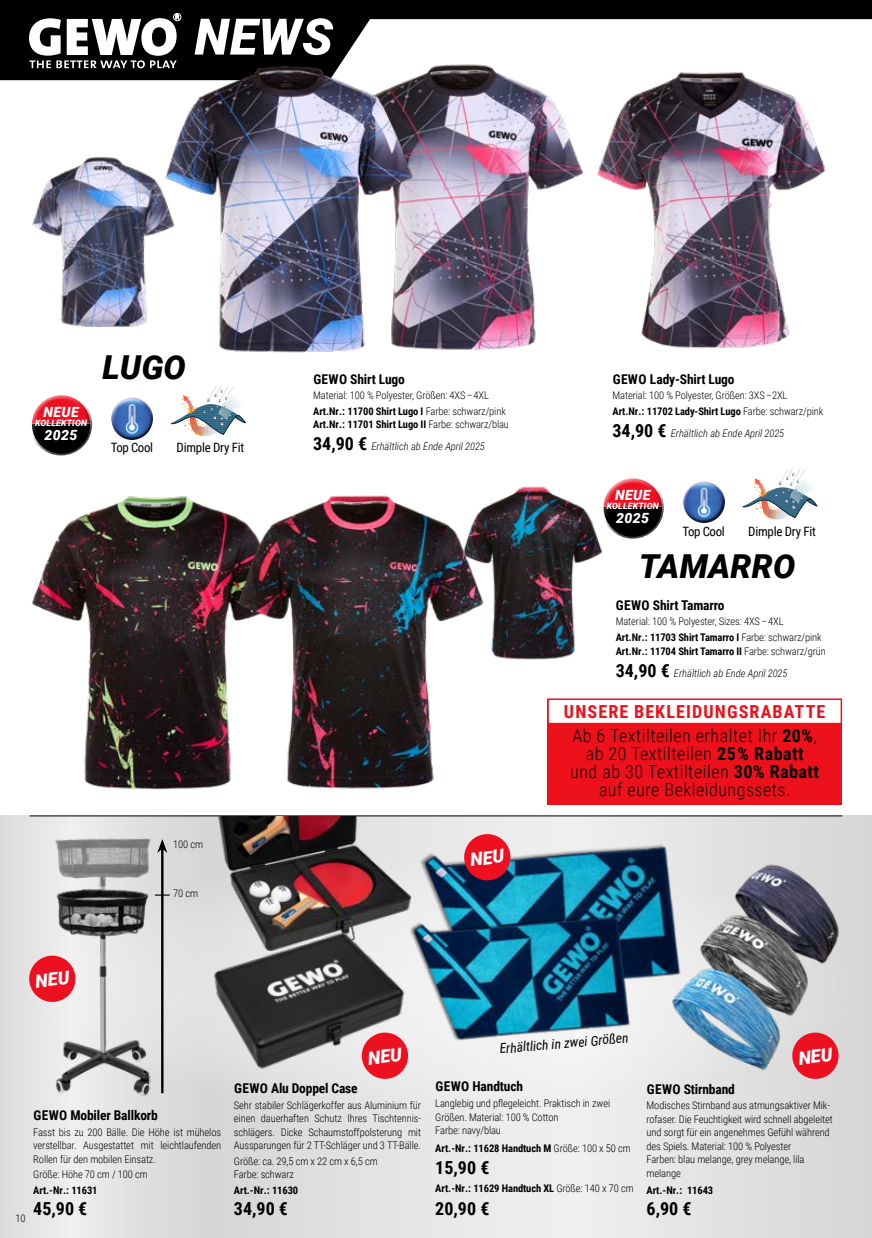
<style>
.page{position:relative;width:872px;height:1238px;background:#fff}
.page>*{position:absolute;margin:0;border:0;box-sizing:border-box;transform-origin:0 0}
.t1{font:italic 900 50.4px "Roboto";color:#fff}
.t2{font:italic 900 33px "Roboto";letter-spacing:.005em;color:#000}
.t3{font:300 18px/18px "Roboto Condensed";letter-spacing:.03em;color:#000;text-align:center}
.t4{font:700 18px "Roboto Condensed";color:#000}
.t5{font:italic 900 14.1px "Roboto";letter-spacing:.025em;color:#fff}
.t6{font:700 13.5px "Roboto Condensed";letter-spacing:-.01em;color:#000}
.t7{font:italic 13.5px "Roboto Condensed";color:#000}
.t8{font:12.9px "Roboto Condensed";letter-spacing:-.02em;color:#000}
.t9{font:300 10.5px/13.5px "Roboto Condensed";letter-spacing:-.01em;color:#000}
.t10{font:700 10.5px/22px "Roboto Condensed";letter-spacing:-.01em;color:#000}
.t11{font:italic 300 10.5px/22px "Roboto Condensed";color:#000}
.t12{font:italic 900 8.7px "Roboto";letter-spacing:.015em;color:#fff}
.s1{font-weight:700}
.s2{font-weight:700;font-style:normal}
.s3{font-style:normal}
.s4{font-weight:700;font-style:normal;font-size:18px}
.s5{font-weight:300}
.s6{font-size:18px}
.s7{font-weight:300;font-style:italic}
.s8{font-weight:700;color:#ed111c}
</style>
<div class="page">
<div style="left:0;top:815px;width:872px;height:422px;background:linear-gradient(to right,#e3e3e3,#e3e3e3)"></div>
<svg style="left:11px;top:857px;width:852px;height:257px;fill:#e5e5e5"></svg>
<img style="left:489px;top:486px;width:114px;height:174px">
<div style="left:680px;top:477px;width:45px;height:36px;background:#fff;opacity:.75"></div>
<div style="left:682px;top:487px;width:44px;height:38px;background:#000;opacity:.75"></div>
<svg style="left:743px;top:470px;width:74px;height:50px"></svg>
<div style="left:601px;top:474px;width:63px;height:51px;background:#fff;opacity:.75"></div>
<div style="left:601px;top:486px;width:64px;height:52px;background:#000;opacity:.75"></div>
<img style="left:419px;top:830px;width:266px;height:172px">
<img style="left:409px;top:902px;width:225px;height:146px">
<img style="left:729px;top:857px;width:115px;height:115px">
<img style="left:696px;top:908px;width:115px;height:115px">
<hr style="left:30px;top:815px;width:812px;height:1px;background:#000">
<img style="left:32px;top:496px;width:196px;height:294px">
<img style="left:228px;top:495px;width:261px;height:294px">
<img style="left:609px;top:80px;width:217px;height:269px">
<img style="left:32px;top:157px;width:112px;height:170px">
<div style="left:108px;top:394px;width:45px;height:35px;background:#fff;opacity:.75"></div>
<div style="left:111px;top:404px;width:44px;height:38px;background:#000;opacity:.75"></div>
<svg style="left:171px;top:386px;width:75px;height:51px"></svg>
<div style="left:29px;top:391px;width:63px;height:51px;background:#fff;opacity:.75"></div>
<div style="left:29px;top:403px;width:65px;height:52px;background:#000;opacity:.75"></div>
<img style="left:48px;top:815px;width:104px;height:48px">
<img style="left:35px;top:863px;width:122px;height:248px">
<img style="left:215px;top:816px;width:198px;height:136px">
<img style="left:210px;top:925px;width:198px;height:150px">
<img style="left:668px;top:962px;width:115px;height:115px">
<hr style="left:161px;top:848px;width:2px;height:245px;background:#000">
<svg style="left:157px;top:839px;width:10px;height:14px"></svg>
<svg style="left:155px;top:894px;width:15px;height:1px"></svg>
<div style="left:464px;top:834px;width:46px;height:46px;background:#ed1021;border-radius:50%"></div>
<div style="left:792px;top:1032px;width:46px;height:46px;background:#ed1021;border-radius:50%"></div>
<div style="left:362px;top:1032px;width:46px;height:46px;background:#ed1021;border-radius:50%"></div>
<div style="left:29px;top:955px;width:46px;height:46px;background:#ed1021;border-radius:50%"></div>
<svg style="left:0;top:0;width:872px;height:80px"></svg>
<svg style="left:29px;top:12px;width:164px;height:58px"></svg>
<img style="left:311px;top:58px;width:298px;height:292px">
<img style="left:144px;top:60px;width:298px;height:293px">
<div style="left:547px;top:699px;width:295px;height:106px;background:#ed111c"></div>
<div style="left:547px;top:698px;width:295px;height:26px;background:#fff;border:2px solid #ed111c"></div>
<h1 class="t1" style="left:194px;top:1px;width:140px">NEWS</h1>
<h3 class="t5" style="left:43px;top:402px;width:37px">NEUE</h3>
<p class="t12" style="left:35px;top:416px;width:53px">KOLLEKTION</p>
<h3 class="t5" style="left:45px;top:424px;width:34px">2025</h3>
<h2 class="t2" style="left:102px;top:344px;width:85px">LUGO</h2>
<p class="t8" style="left:111px;top:438px;width:44px">Top Cool</p>
<p class="t8" style="left:177px;top:438px;width:69px">Dimple Dry Fit</p>
<p class="t9" style="left:173px;top:837px;width:31px">100 cm</p>
<p class="t9" style="left:173px;top:885px;width:26px">70 cm</p>
<p class="t6" style="left:313px;top:369px;width:93px">GEWO Shirt Lugo</p>
<p class="t9" style="left:313px;top:387px;width:194px;line-height:15.6px">Material: 100 % Polyester, Größen: 4XS –4XL<br><span class="s1">Art.Nr.: 11700 Shirt Lugo I</span> Farbe: schwarz/pink</p>
<p class="t11" style="left:313px;top:413px;width:197px"><span class="s2">Art.Nr.: 11701 Shirt Lugo II</span> <span class="s3">Farbe: schwarz/blau<br></span><span class="s4">34,90 €</span> Erhältlich ab Ende April 2025</p>
<p class="t6" style="left:613px;top:369px;width:123px">GEWO Lady-Shirt Lugo</p>
<p class="t9" style="left:612px;top:387px;width:212px;line-height:15.6px">Material: 100 % Polyester, Größen: 3XS –2XL<br><span class="s1">Art.Nr.: 11702 Lady-Shirt Lugo</span> Farbe: schwarz/pink</p>
<p class="t11" style="left:612px;top:421px;width:173px"><span class="s4">34,90 €</span> Erhältlich ab Ende April 2025</p>
<h3 class="t5" style="left:615px;top:485px;width:37px">NEUE</h3>
<p class="t12" style="left:607px;top:500px;width:53px">KOLLEKTION</p>
<h3 class="t5" style="left:616px;top:508px;width:34px">2025</h3>
<p class="t8" style="left:682px;top:522px;width:44px">Top Cool</p>
<p class="t8" style="left:748px;top:522px;width:69px">Dimple Dry Fit</p>
<h2 class="t2" style="left:639px;top:543px;width:158px">TAMARRO</h2>
<p class="t6" style="left:616px;top:595px;width:110px">GEWO Shirt Tamarro</p>
<p class="t9" style="left:615px;top:613px;width:207px;line-height:15.6px">Material: 100 % Polyester, Sizes: 4XS –4XL<br><span class="s1">Art.Nr.: 11703 Shirt Tamarro I</span> Farbe: schwarz/pink</p>
<p class="t10" style="left:615px;top:639px;width:212px">Art.Nr.: 11704 Shirt Tamarro II <span class="s5">Farbe: schwarz/grün<br></span><span class="s6">34,90 €</span> <span class="s7">Erhältlich ab Ende April 2025</span></p>
<h3 class="t3" style="left:564px;top:698px;width:263px;line-height:24.3px"><span class="s8">UNSERE BEKLEIDUNGSRABATTE<br></span>Ab 6 Textilteilen erhaltet Ihr <span class="s1">20%</span>,</h3>
<h3 class="t3" style="left:570px;top:744px;width:250px">ab 20 Textilteilen <span class="s1">25% Rabatt </span>und ab 30 Textilteilen <span class="s1">30% Rabatt </span>auf eure Bekleidungssets.</h3>
<p class="t9" style="left:15px;top:1211px;width:12px">10</p>
<p class="t6" style="left:34px;top:1105px;width:126px">GEWO Mobiler Ballkorb</p>
<p class="t9" style="left:33px;top:1124px;width:189px;text-align:justify">Fasst bis zu 200 Bälle. Die Höhe ist mühelos verstellbar. Ausgestattet mit leichtlaufenden Rollen für den mobilen Einsatz.</p>
<p class="t9" style="left:33px;top:1167px;width:116px">Größe: Höhe 70 cm / 100 cm</p>
<p class="t10" style="left:33px;top:1178px;width:66px">Art.-Nr.: 11631</p>
<h3 class="t4" style="left:33px;top:1195px;width:56px">45,90 €</h3>
<p class="t6" style="left:234px;top:1078px;width:125px">GEWO Alu Doppel Case</p>
<p class="t9" style="left:234px;top:1097px;width:189px;text-align:justify">Sehr stabiler Schlägerkoffer aus Aluminium für einen dauerhaften Schutz Ihres Tischtennis&shy;schlägers. Dicke Schaumstoffpolsterung mit Aussparungen für 2 TT-Schläger und 3 TT-Bälle.</p>
<p class="t9" style="left:234px;top:1153px;width:145px">Größe: ca. 29,5 cm x 22 cm x 6,5 cm<br>Farbe: schwarz</p>
<p class="t10" style="left:234px;top:1178px;width:66px">Art.-Nr.: 11630</p>
<h3 class="t4" style="left:234px;top:1195px;width:56px">34,90 €</h3>
<p class="t7" style="left:499px;top:1039px;width:131px;rotate:-5deg">Erhältlich in zwei Größen</p>
<p class="t6" style="left:435px;top:1077px;width:89px">GEWO Handtuch</p>
<p class="t9" style="left:435px;top:1096px;width:176px">Langlebig und pflegeleicht. Praktisch in zwei<br>Größen. Material: 100 % Cotton<br>Farbe: navy/blau</p>
<p class="t10" style="left:435px;top:1136px;width:197px">Art.-Nr.: 11628 Handtuch M <span class="s5">Größe: 100 x 50 cm</span></p>
<h3 class="t4" style="left:435px;top:1154px;width:56px">15,90 €</h3>
<p class="t10" style="left:435px;top:1177px;width:200px">Art.-Nr.: 11629 Handtuch XL <span class="s5">Größe: 140 x 70 cm</span></p>
<h3 class="t4" style="left:435px;top:1195px;width:56px">20,90 €</h3>
<p class="t6" style="left:647px;top:1079px;width:90px">GEWO Stirnband</p>
<p class="t9" style="left:646px;top:1098px;width:188px">Modisches Stirnband aus atmungsaktiver Mik&shy;rofaser. Die Feuchtigkeit wird schnell abgeleitet und sorgt für ein angenehmes Gefühl während des Spiels. Material: 100 % Polyester<br>Farben: blau melange, grey melange, lila melange</p>
<p class="t10" style="left:646px;top:1178px;width:68px">Art.-Nr.: 11643</p>
<h3 class="t4" style="left:646px;top:1195px;width:46px">6,90 €</h3>
</div>
